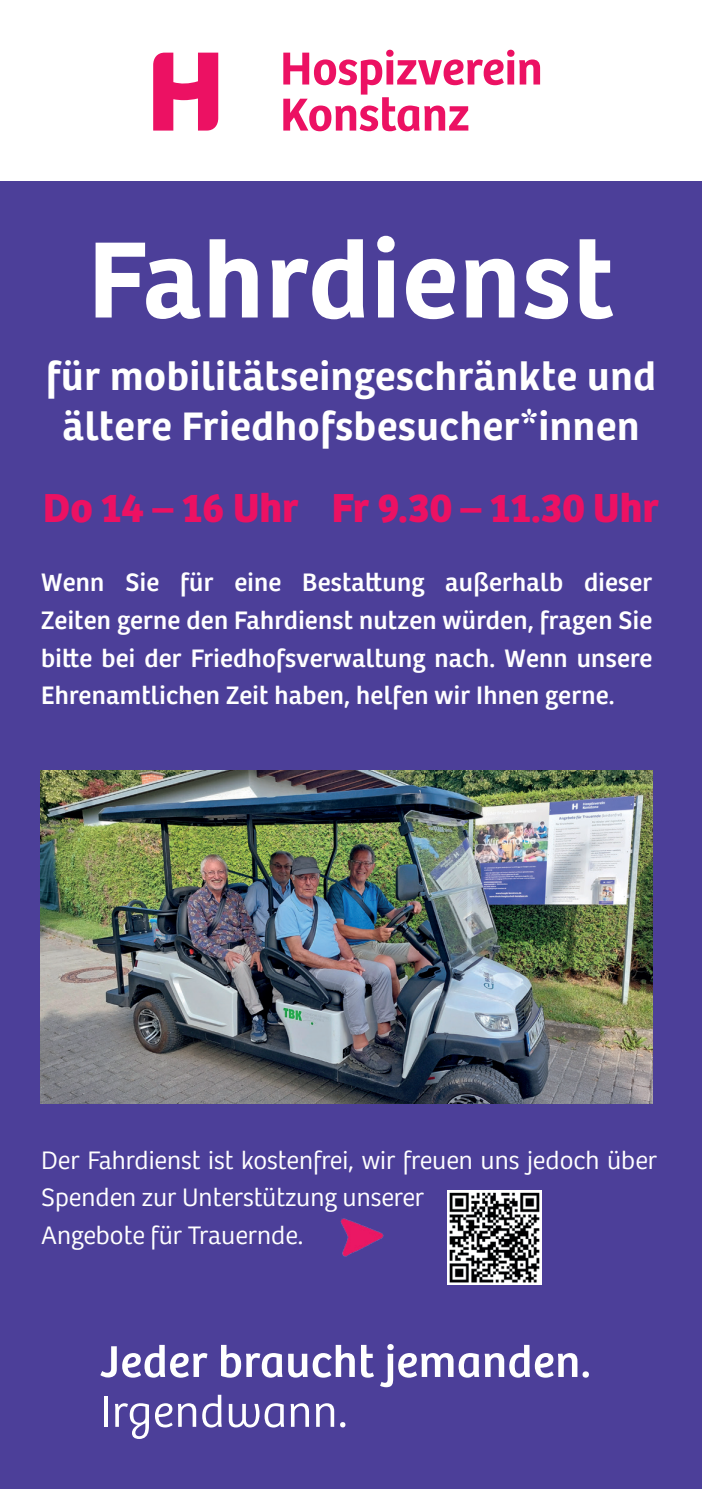
<style>
.page{position:relative;width:702px;height:1489px;background:#fff}
.page>*{position:absolute;margin:0;border:0;box-sizing:border-box;transform-origin:0 0}
.t1{font:600 112.5px "Hospiz";letter-spacing:.02em;color:#fff}
.t2{font:700 42px "Hospiz";color:#ec1163}
.t3{font:600 41.25px/50px "Hospiz";letter-spacing:.02em;color:#fff;text-align:center}
.t4{font:26.25px/37.5px "Hospiz";letter-spacing:.01em;color:#fff;text-align:justify}
.t5{font:300 26.25px/37.5px "Hospiz";color:#fff}
</style>
<div class="page">
<div style="left:0;top:181px;width:702px;height:1307px;background:#4c3f99"></div>
<svg style="left:100px;top:1344px;width:107px;height:33px"></svg>
<svg style="left:221px;top:1344px;width:61px;height:33px"></svg>
<svg style="left:288px;top:1344px;width:67px;height:33px"></svg>
<svg style="left:361px;top:1344px;width:13px;height:33px"></svg>
<svg style="left:380px;top:1344px;width:197px;height:43px"></svg>
<div style="left:582px;top:1371px;width:7px;height:6px;background:#fff;border-radius:50%"></div>
<hr style="left:104px;top:1395px;width:3px;height:31px;background:#fff">
<svg style="left:115px;top:1403px;width:34px;height:35px"></svg>
<svg style="left:155px;top:1403px;width:41px;height:24px"></svg>
<svg style="left:202px;top:1394px;width:20px;height:33px"></svg>
<svg style="left:229px;top:1403px;width:55px;height:24px"></svg>
<svg style="left:290px;top:1403px;width:19px;height:23px"></svg>
<svg style="left:316px;top:1403px;width:18px;height:23px"></svg>
<svg style="left:340px;top:1422px;width:5px;height:5px"></svg>
<img style="left:41px;top:770px;width:611px;height:333px">
<svg style="left:153px;top:53px;width:65px;height:78px"></svg>
<div style="left:386px;top:50px;width:7px;height:7px;background:#ec1163;border-radius:50%"></div>
<div style="left:507px;top:60px;width:7px;height:24px;background:#ec1163"></div>
<div style="left:507px;top:50px;width:7px;height:7px;background:#ec1163;border-radius:50%"></div>
<svg style="left:519px;top:59px;width:21px;height:25px"></svg>
<svg style="left:283px;top:53px;width:221px;height:78px"></svg>
<img style="left:447px;top:1190px;width:94px;height:94px">
<img style="left:340px;top:1218px;width:44px;height:39px">
<h1 class="t1" style="left:88px;top:193px;width:526px">Fahrdienst</h1>
<h3 class="t3" style="left:46px;top:347px;width:611px">für mobilitätseingeschränkte und ältere Friedhofsbesucher*innen</h3>
<h2 class="t2" style="left:43px;top:474px;width:617px">Do 14 – 16 Uhr Fr 9.30 – 11.30 Uhr</h2>
<p class="t4" style="left:41px;top:562px;width:612px">Wenn Sie für eine Bestattung außerhalb dieser Zeiten gerne den Fahrdienst nutzen würden, fragen Sie bitte bei der Friedhofsverwaltung nach. Wenn unsere Ehrenamtlichen Zeit haben, helfen wir Ihnen gerne.</p>
<p class="t5" style="left:41px;top:1139px;width:617px">Der Fahrdienst ist kostenfrei, wir freuen uns jedoch über<br>Spenden zur Unterstützung unserer<br>Angebote für Trauernde.</p>
</div>
